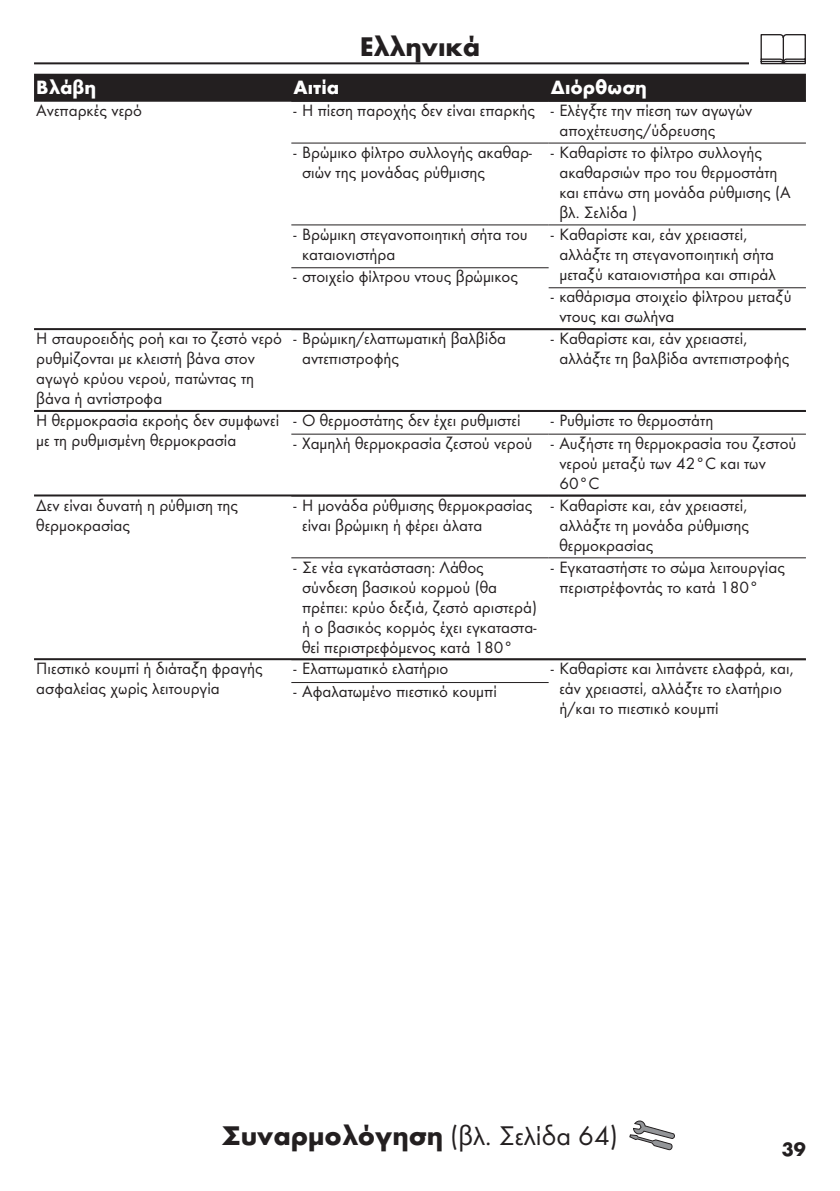
<style>
.page{position:relative;width:840px;height:1191px;background:#fff}
.page>*{position:absolute;margin:0;border:0;box-sizing:border-box;transform-origin:0 0}
.t1{font:700 28px "Futura TOT";color:#231f20}
.t2{font:700 20px "Futura TOT";color:#fff}
.t3{font:700 20px "Futura TOT";color:#231f20}
.t4{font:17px/20px "Futura TOT Boo";color:#231f20}
.s1{font-family:"Futura TOT Boo";font-weight:400}
</style>
<div class="page">
<hr style="left:34px;top:62px;width:771px;height:2px;background:#231f20">
<div style="left:748px;top:34px;width:68px;height:34px;background:#fff"></div>
<svg style="left:760px;top:34px;width:45px;height:30px"></svg>
<svg style="left:629px;top:1120px;width:45px;height:30px"></svg>
<div style="left:34px;top:74px;width:771px;height:26px;background:#231f20"></div>
<hr style="left:34px;top:100px;width:771px;height:2px;background:#231f20">
<hr style="left:291px;top:143px;width:257px;height:1px;background:#231f20">
<hr style="left:548px;top:143px;width:257px;height:1px;background:#231f20">
<hr style="left:291px;top:224px;width:257px;height:1px;background:#231f20">
<hr style="left:291px;top:267px;width:257px;height:1px;background:#231f20">
<hr style="left:548px;top:224px;width:257px;height:1px;background:#231f20">
<hr style="left:548px;top:287px;width:257px;height:1px;background:#231f20">
<hr style="left:34px;top:328px;width:771px;height:2px;background:#231f20">
<hr style="left:34px;top:410px;width:771px;height:2px;background:#231f20">
<hr style="left:291px;top:433px;width:257px;height:1px;background:#231f20">
<hr style="left:548px;top:433px;width:257px;height:1px;background:#231f20">
<hr style="left:34px;top:494px;width:771px;height:2px;background:#231f20">
<hr style="left:291px;top:557px;width:257px;height:1px;background:#231f20">
<hr style="left:548px;top:557px;width:257px;height:1px;background:#231f20">
<hr style="left:34px;top:658px;width:771px;height:2px;background:#231f20">
<hr style="left:291px;top:682px;width:257px;height:1px;background:#231f20">
<h1 class="t1" style="left:359px;top:29px;width:122px">Ελληνικά</h1>
<p class="t2" style="left:36px;top:75px;width:61px">Βλάβη</p>
<p class="t2" style="left:293px;top:75px;width:47px">Αιτία</p>
<p class="t2" style="left:550px;top:75px;width:97px">Διόρθωση</p>
<p class="t4" style="left:36px;top:100px;width:107px">Ανεπαρκές νερό</p>
<p class="t4" style="left:559px;top:100px;width:194px;text-indent:-266px">- Η πίεση παροχής δεν είναι επαρκής - Ελέγξτε την πίεση των αγωγών αποχέτευσης/ύδρευσης</p>
<p class="t4" style="left:302px;top:142px;width:231px;text-indent:-8px">- Βρώμικο φίλτρο συλλογής ακαθαρ&shy;σιών της μονάδας ρύθμισης</p>
<p class="t4" style="left:559px;top:142px;width:233px;text-indent:-8px">- Καθαρίστε το φίλτρο συλλογής ακαθαρσιών προ του θερμοστάτη και επάνω στη μονάδα ρύθμισης (A βλ. Σελίδα )</p>
<p class="t4" style="left:302px;top:224px;width:227px;text-indent:-8px">- Βρώμικη στεγανοποιητική σήτα του καταιονιστήρα</p>
<p class="t4" style="left:293px;top:267px;width:226px">- στοιχείο φίλτρου ντους βρώμικος</p>
<p class="t4" style="left:559px;top:224px;width:218px;text-indent:-8px">- Καθαρίστε και, εάν χρειαστεί, αλλάξτε τη στεγανοποιητική σήτα μεταξύ καταιονιστήρα και σπιράλ</p>
<p class="t4" style="left:559px;top:287px;width:233px;text-indent:-8px">- καθάρισμα στοιχείο φίλτρου μεταξύ ντους και σωλήνα</p>
<p class="t4" style="left:36px;top:328px;width:247px">Η σταυροειδής ροή και το ζεστό νερό ρυθμίζονται με κλειστή βάνα στον αγωγό κρύου νερού, πατώντας τη βάνα ή αντίστροφα</p>
<p class="t4" style="left:302px;top:328px;width:205px;text-indent:-8px">- Βρώμικη/ελαττωματική βαλβίδα αντεπιστροφής</p>
<p class="t4" style="left:559px;top:328px;width:231px;text-indent:-8px">- Καθαρίστε και, εάν χρειαστεί, αλλάξτε τη βαλβίδα αντεπιστροφής</p>
<p class="t4" style="left:36px;top:410px;width:244px">Η θερμοκρασία εκροής δεν συμφωνεί με τη ρυθμισμένη θερμοκρασία</p>
<p class="t4" style="left:293px;top:410px;width:228px">- Ο θερμοστάτης δεν έχει ρυθμιστεί</p>
<p class="t4" style="left:550px;top:410px;width:164px">- Ρυθμίστε το θερμοστάτη</p>
<p class="t4" style="left:559px;top:433px;width:238px;text-indent:-266px">- Χαμηλή θερμοκρασία ζεστού νερού - Αυξήστε τη θερμοκρασία του ζεστού νερού μεταξύ των 42°C και των<br>60°C</p>
<p class="t4" style="left:36px;top:495px;width:203px">Δεν είναι δυνατή η ρύθμιση της θερμοκρασίας</p>
<p class="t4" style="left:302px;top:495px;width:232px;text-indent:-8px">- Η μονάδα ρύθμισης θερμοκρασίας είναι βρώμικη ή φέρει άλατα</p>
<p class="t4" style="left:559px;top:495px;width:191px;text-align:justify;text-indent:-8px">- Καθαρίστε και, εάν χρειαστεί, αλλάξτε τη μονάδα ρύθμισης θερμοκρασίας</p>
<p class="t4" style="left:302px;top:557px;width:236px;text-indent:-8px">- Σε νέα εγκατάσταση: Λάθος σύνδεση βασικού κορμού (θα πρέπει: κρύο δεξιά, ζεστό αριστερά) ή ο βασικός κορμός έχει εγκαταστα&shy;θεί περιστρεφόμενος κατά 180°</p>
<p class="t4" style="left:559px;top:557px;width:227px;text-indent:-8px">- Εγκαταστήστε το σώμα λειτουργίας περιστρέφοντάς το κατά 180°</p>
<p class="t4" style="left:36px;top:658px;width:228px">Πιεστικό κουμπί ή διάταξη φραγής ασφαλείας χωρίς λειτουργία</p>
<p class="t4" style="left:293px;top:658px;width:156px">- Ελαττωματικό ελατήριο</p>
<p class="t4" style="left:559px;top:658px;width:235px;text-indent:-8px">- Καθαρίστε και λιπάνετε ελαφρά, και, εάν χρειαστεί, αλλάξτε το ελατήριο ή/και το πιεστικό κουμπί</p>
<p class="t4" style="left:293px;top:681px;width:205px">- Αφαλατωμένο πιεστικό κουμπί</p>
<h1 class="t1" style="left:222px;top:1118px;width:397px">Συναρμολόγηση <span class="s1">(βλ. Σελίδα 64)</span></h1>
<p class="t3" style="left:781px;top:1136px;width:25px">39</p>
</div>
